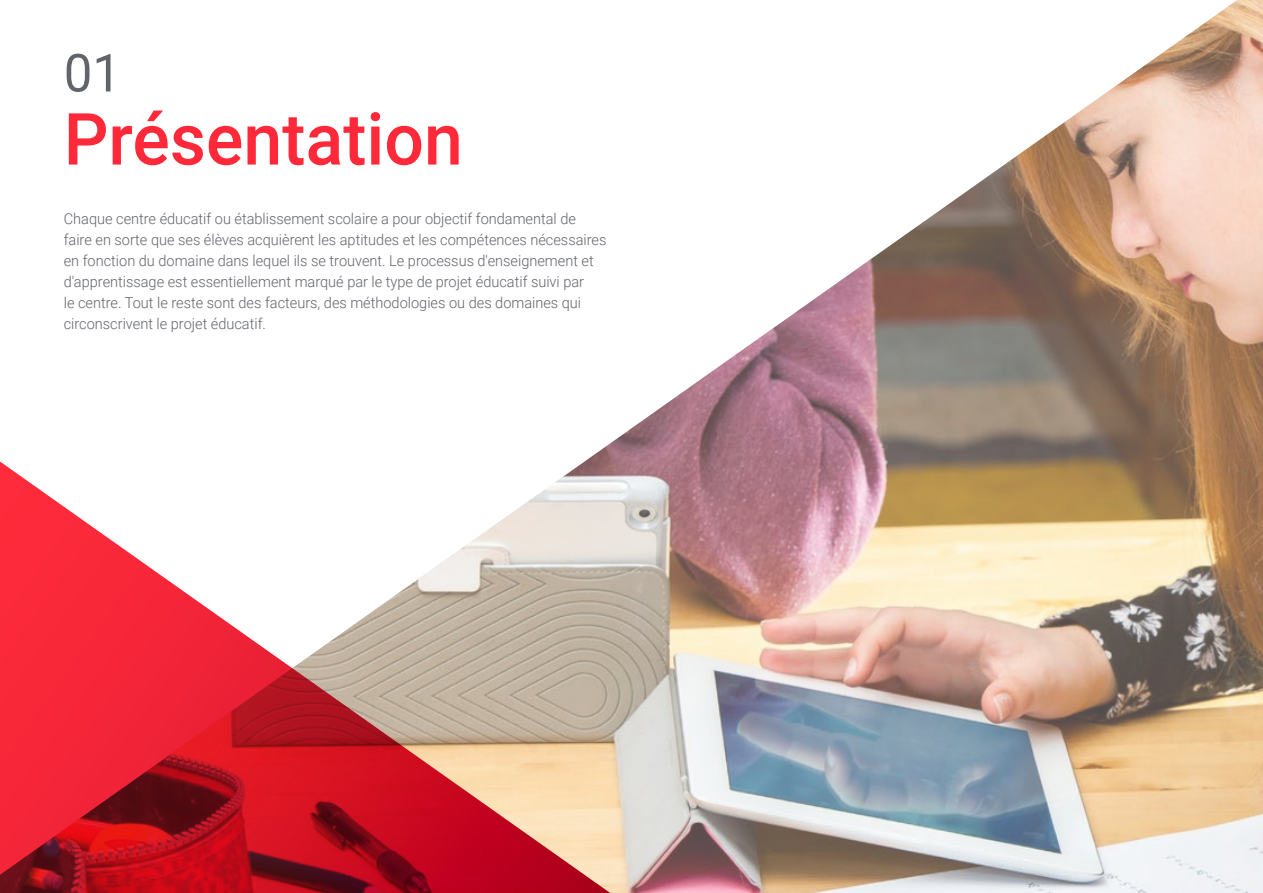
<style>
.page{position:relative;width:1263px;height:893px;background:#fff}
.page>*{position:absolute;margin:0;border:0;box-sizing:border-box;transform-origin:0 0}
.t1{font:500 72px "Roboto";color:#ff293a}
.t2{font:52.5px "Roboto";color:#61646a}
.t3{font:300 15px/21px "Roboto";color:#61646a}
</style>
<div class="page">
<img style="left:606px;top:0;width:657px;height:893px">
<svg style="left:0;top:446px;width:640px;height:447px"></svg>
<h2 class="t2" style="left:64px;top:36px;width:59px">01</h2>
<h1 class="t1" style="left:64px;top:89px;width:401px">Présentation</h1>
<p class="t3" style="left:64px;top:207px;width:544px">Chaque centre éducatif ou établissement scolaire a pour objectif fondamental de faire en sorte que ses élèves acquièrent les aptitudes et les compétences nécessaires en fonction du domaine dans lequel ils se trouvent. Le processus d'enseignement et d'apprentissage est essentiellement marqué par le type de projet éducatif suivi par<br>le centre. Tout le reste sont des facteurs, des méthodologies ou des domaines qui circonscrivent le projet éducatif.</p>
</div>
